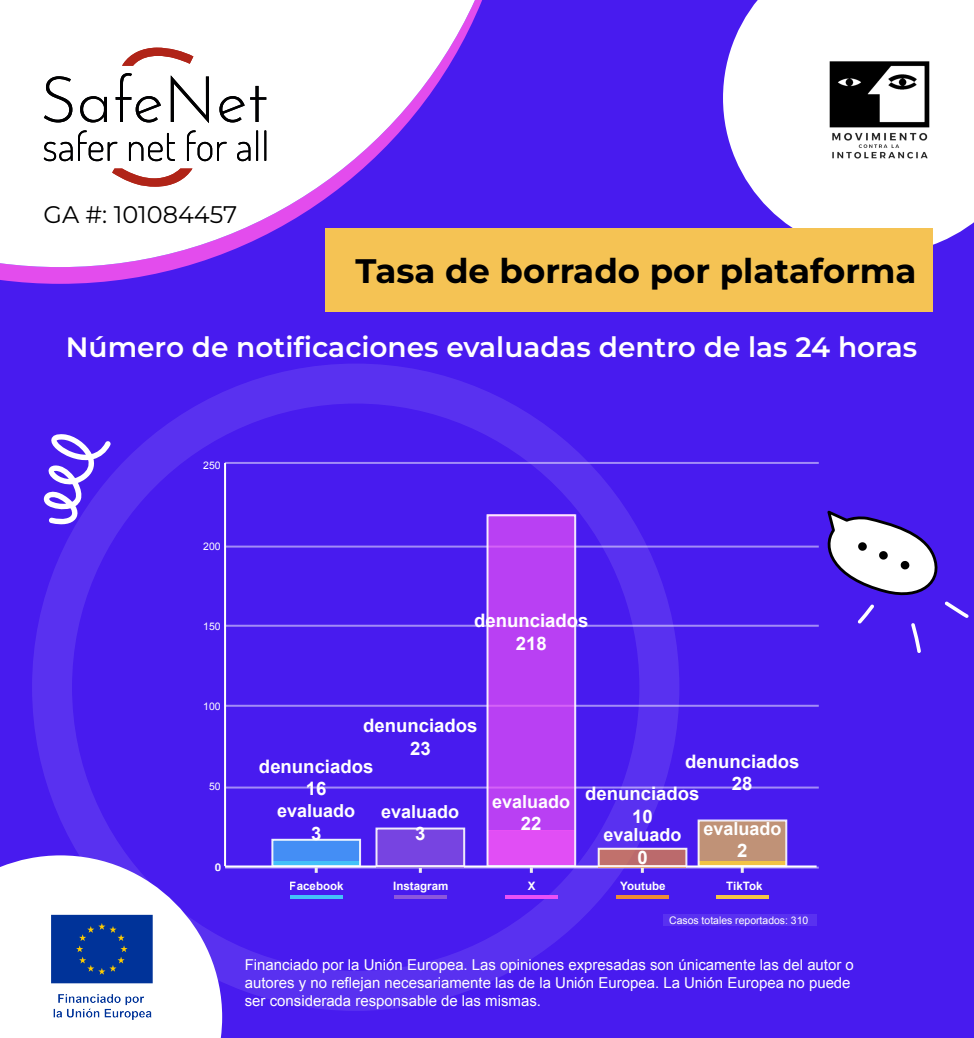
<style>
.page{position:relative;width:974px;height:1038px;background:#481bef}
.page>*{position:absolute;margin:0;border:0;box-sizing:border-box;transform-origin:0 0}
.t1{font:700 34px "Montserrat";color:#000}
.t2{font:600 28px "Montserrat";color:#fff}
.t3{font:24px "Montserrat";color:#000}
.t4{font:700 18.6px/22.2px "Arial";color:#fff;text-align:center}
.t5{font:700 18px "Arial";color:#fff}
.t6{font:15px/18px "Arial";color:#fff}
.t7{font:700 11.6px "Arial";color:#fff}
.t8{font:10.4px "Arial";color:#fff}
</style>
<div class="page">
<svg style="left:0;top:0;width:482px;height:284px"></svg>
<svg style="left:0;top:0;width:475px;height:267px;fill:#fff"></svg>
<svg style="left:44px;top:48px;width:222px;height:139px;background:#e1dbdb"></svg>
<hr style="left:225px;top:546px;width:594px;height:2px;background:#fff">
<hr style="left:225px;top:462px;width:594px;height:2px;background:#fff">
<hr style="left:225px;top:705px;width:594px;height:2px;background:#fff">
<hr style="left:225px;top:625px;width:594px;height:2px;background:#fff">
<hr style="left:225px;top:867px;width:594px;height:2px;background:#fff">
<hr style="left:225px;top:787px;width:594px;height:2px;background:#fff">
<svg style="left:723px;top:0;width:251px;height:254px;background:#ece7fc"></svg>
<div style="left:32px;top:364px;width:647px;height:647px;border:40px solid #fff;border-radius:50%"></div>
<svg style="left:0;top:855px;width:222px;height:183px;fill:#fff"></svg>
<div style="left:325px;top:229px;width:607px;height:83px;background:#f5c354"></div>
<svg style="left:44px;top:434px;width:67px;height:92px"></svg>
<img style="left:39px;top:903px;width:126px;height:127px">
<svg style="left:827px;top:510px;width:142px;height:143px"></svg>
<div style="left:664px;top:915px;width:153px;height:11px;background:#5931f0"></div>
<svg style="left:701px;top:823px;width:83px;height:41px;background:#c39573"></svg>
<hr style="left:290px;top:896px;width:52px;height:3px;background:#43c1f9">
<hr style="left:394px;top:896px;width:52px;height:3px;background:#8c57dc">
<hr style="left:505px;top:896px;width:52px;height:3px;background:#ea51f6">
<div style="left:488px;top:830px;width:87px;height:35px;background:#e14ef5"></div>
<hr style="left:616px;top:896px;width:52px;height:3px;background:#ee8d34">
<hr style="left:716px;top:896px;width:53px;height:3px;background:#f5c644">
<svg style="left:315px;top:868px;width:3px;height:5px"></svg>
<svg style="left:419px;top:868px;width:3px;height:5px"></svg>
<svg style="left:530px;top:868px;width:3px;height:5px"></svg>
<svg style="left:641px;top:868px;width:3px;height:5px"></svg>
<svg style="left:741px;top:867px;width:3px;height:6px"></svg>
<hr style="left:224px;top:463px;width:2px;height:403px;background:#fff">
<hr style="left:225px;top:865px;width:592px;height:2px;background:#fff">
<div style="left:599px;top:848px;width:87px;height:20px;background:#bb6a6c"></div>
<div style="left:488px;top:514px;width:87px;height:316px;background:#b940f3"></div>
<div style="left:272px;top:840px;width:88px;height:22px;background:#448ef5"></div>
<hr style="left:272px;top:862px;width:88px;height:4px;background:#43c1f9">
<div style="left:377px;top:829px;width:87px;height:39px;background:#7744e1"></div>
<div style="left:698px;top:820px;width:89px;height:47px;border:2px solid #fff"></div>
<div style="left:598px;top:848px;width:89px;height:19px;border:2px solid #fff"></div>
<div style="left:487px;top:514px;width:89px;height:353px;border:2px solid #fff"></div>
<div style="left:271px;top:839px;width:90px;height:28px;border:2px solid #fff"></div>
<div style="left:376px;top:828px;width:89px;height:39px;border:2px solid #fff"></div>
<img style="left:825px;top:56px;width:108px;height:108px">
<h3 class="t3" style="left:44px;top:198px;width:195px">GA #: 101084457</h3>
<h1 class="t1" style="left:355px;top:248px;width:563px">Tasa de borrado por plataforma</h1>
<h2 class="t2" style="left:66px;top:328px;width:853px">Número de notificaciones evaluadas dentro de las 24 horas</h2>
<p class="t8" style="left:203px;top:459px;width:19px">250</p>
<p class="t8" style="left:203px;top:539px;width:19px">200</p>
<p class="t8" style="left:203px;top:619px;width:19px">150</p>
<p class="t8" style="left:203px;top:700px;width:19px">100</p>
<p class="t8" style="left:209px;top:780px;width:13px">50</p>
<p class="t8" style="left:215px;top:860px;width:7px">0</p>
<p class="t4" style="left:474px;top:610px;width:116px">denunciados<br>218</p>
<p class="t4" style="left:363px;top:715px;width:116px">denunciados<br>23</p>
<p class="t4" style="left:259px;top:755px;width:116px">denunciados<br>16</p>
<p class="t5" style="left:277px;top:798px;width:80px">evaluado</p>
<p class="t4" style="left:311px;top:822px;width:12px">3</p>
<p class="t5" style="left:381px;top:799px;width:80px">evaluado</p>
<p class="t4" style="left:415px;top:823px;width:12px">3</p>
<p class="t4" style="left:685px;top:751px;width:116px">denunciados<br>28</p>
<p class="t4" style="left:585px;top:783px;width:116px">denunciados<br>10</p>
<p class="t5" style="left:492px;top:789px;width:80px">evaluado</p>
<p class="t4" style="left:521px;top:813px;width:22px">22</p>
<p class="t5" style="left:703px;top:816px;width:80px">evaluado</p>
<p class="t4" style="left:737px;top:839px;width:12px">2</p>
<p class="t5" style="left:604px;top:822px;width:80px">evaluado</p>
<p class="t4" style="left:637px;top:846px;width:12px">0</p>
<p class="t7" style="left:290px;top:878px;width:55px">Facebook</p>
<p class="t7" style="left:393px;top:878px;width:57px">Instagram</p>
<p class="t7" style="left:528px;top:878px;width:9px">X</p>
<p class="t7" style="left:620px;top:878px;width:47px">Youtube</p>
<p class="t7" style="left:726px;top:878px;width:38px">TikTok</p>
<p class="t8" style="left:669px;top:913px;width:141px">Casos totales reportados: 310</p>
<p class="t6" style="left:245px;top:956px;width:611px">Financiado por la Unión Europea. Las opiniones expresadas son únicamente las del autor o autores y no reflejan necesariamente las de la Unión Europea. La Unión Europea no puede ser considerada responsable de las mismas.</p>
</div>
